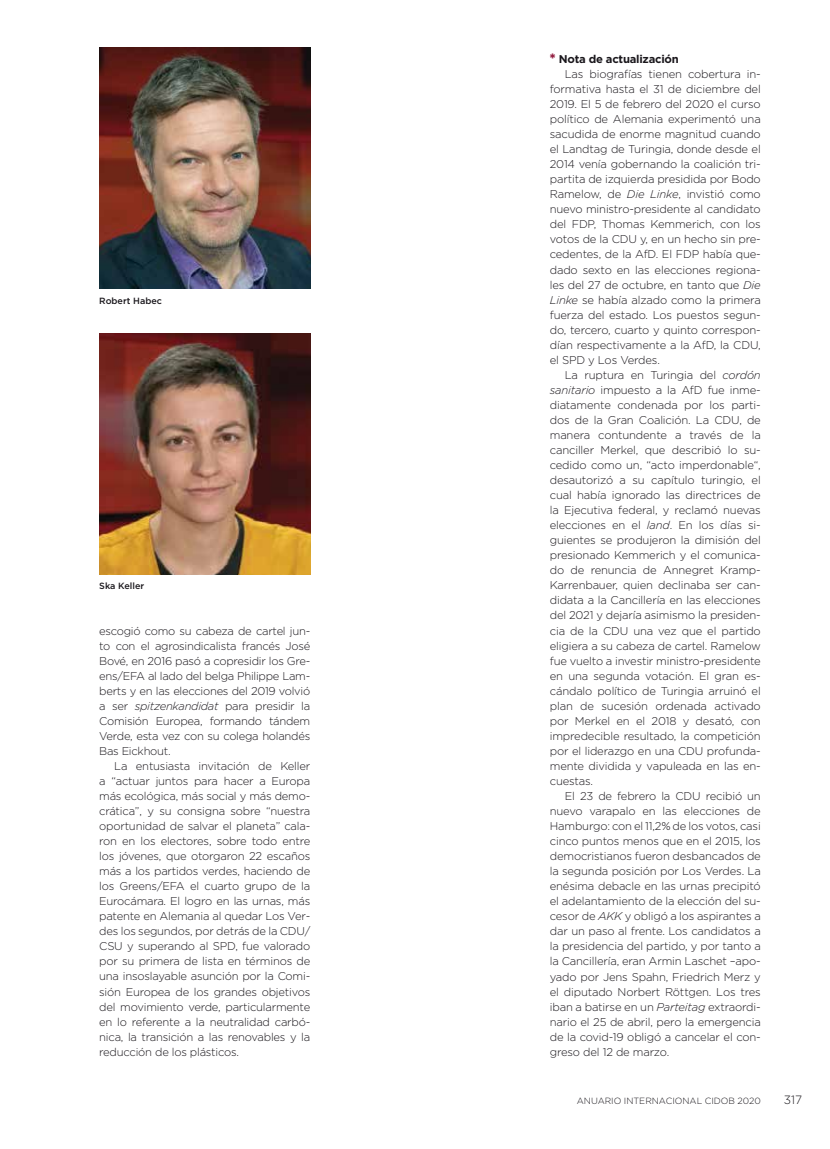
<style>
.page{position:relative;width:830px;height:1149px;background:#fff}
.page>*{position:absolute;margin:0;border:0;box-sizing:border-box;transform-origin:0 0}
.t1{font:300 12px "Gotham";color:#1a171c}
.t2{font:300 11.25px/15px "Gotham";letter-spacing:-.015em;color:#1a171c;text-align:justify}
.t3{font:700 11.25px "Gotham";letter-spacing:-.02em;color:#1a171c}
.t4{font:300 9px "Gotham";color:#1a171c}
.t5{font:500 9px "Gotham";color:#1a171c}
.s1{font-style:italic}
.s2{font-weight:900;font-size:13.5px;color:#8e1237}
</style>
<div class="page">
<img style="left:99px;top:48px;width:211px;height:240px">
<img style="left:99px;top:333px;width:211px;height:241px">
<p class="t5" style="left:99px;top:294px;width:64px">Robert Habec</p>
<p class="t5" style="left:99px;top:580px;width:46px">Ska Keller</p>
<p class="t2" style="left:99px;top:622px;width:212px">escogió como su cabeza de cartel jun&shy;to con el agrosindicalista francés José Bové, en 2016 pasó a copresidir los Gre&shy;ens/EFA al lado del belga Philippe Lam&shy;berts y en las elecciones del 2019 volvió a ser <span class="s1">spitzenkandidat</span> para presidir la Comisión Europea, formando tándem Verde, esta vez con su colega holandés Bas Eickhout.</p>
<p class="t2" style="left:99px;top:757px;width:212px;text-indent:15px">La entusiasta invitación de Keller a “actuar juntos para hacer a Europa más ecológica, más social y más demo&shy;crática”, y su consigna sobre “nuestra oportunidad de salvar el planeta” cala&shy;ron en los electores, sobre todo entre los jóvenes, que otorgaron 22 escaños más a los partidos verdes, haciendo de los Greens/EFA el cuarto grupo de la Eurocámara. El logro en las urnas, más patente en Alemania al quedar Los Ver&shy;des los segundos, por detrás de la CDU/ CSU y superando al SPD, fue valorado por su primera de lista en términos de una insoslayable asunción por la Comi&shy;sión Europea de los grandes objetivos del movimiento verde, particularmente en lo referente a la neutralidad carbó&shy;nica, la transición a las renovables y la reducción de los plásticos.</p>
<p class="t3" style="left:549px;top:51px;width:130px"><span class="s2">*</span> Nota de actualización</p>
<p class="t2" style="left:564px;top:66px;width:197px">Las biografías tienen cobertura in-</p>
<p class="t2" style="left:549px;top:81px;width:212px">formativa hasta el 31 de diciembre del</p>
<p class="t2" style="left:549px;top:96px;width:212px">2019. El 5 de febrero del 2020 el curso</p>
<p class="t2" style="left:549px;top:111px;width:212px">político de Alemania experimentó una</p>
<p class="t2" style="left:549px;top:126px;width:212px">sacudida de enorme magnitud cuando</p>
<p class="t2" style="left:549px;top:141px;width:212px">el Landtag de Turingia, donde desde el</p>
<p class="t2" style="left:549px;top:156px;width:212px">2014 venía gobernando la coalición tri-</p>
<p class="t2" style="left:549px;top:171px;width:212px">partita de izquierda presidida por Bodo</p>
<p class="t2" style="left:549px;top:186px;width:212px">Ramelow, de <span class="s1">Die Linke</span>, invistió como</p>
<p class="t2" style="left:549px;top:201px;width:212px">nuevo ministro-presidente al candidato</p>
<p class="t2" style="left:549px;top:216px;width:212px">del FDP, Thomas Kemmerich, con los</p>
<p class="t2" style="left:549px;top:231px;width:212px">votos de la CDU y, en un hecho sin pre-</p>
<p class="t2" style="left:549px;top:246px;width:212px">cedentes, de la AfD. El FDP había que-</p>
<p class="t2" style="left:549px;top:262px;width:212px">dado sexto en las elecciones regiona-</p>
<p class="t2" style="left:549px;top:277px;width:212px">les del 27 de octubre, en tanto que <span class="s1">Die</span></p>
<p class="t2" style="left:549px;top:292px;width:212px"><span class="s1">Linke</span> se había alzado como la primera</p>
<p class="t2" style="left:549px;top:307px;width:212px">fuerza del estado. Los puestos segun-</p>
<p class="t2" style="left:549px;top:322px;width:212px">do, tercero, cuarto y quinto correspon-</p>
<p class="t2" style="left:549px;top:337px;width:212px">dían respectivamente a la AfD, la CDU,</p>
<p class="t2" style="left:549px;top:352px;width:112px">el SPD y Los Verdes.</p>
<p class="t2" style="left:564px;top:367px;width:197px">La ruptura en Turingia del <span class="s1">cordón</span></p>
<p class="t2" style="left:549px;top:382px;width:212px"><span class="s1">sanitario</span> impuesto a la AfD fue inme-</p>
<p class="t2" style="left:549px;top:397px;width:212px">diatamente condenada por los parti-</p>
<p class="t2" style="left:549px;top:412px;width:212px">dos de la Gran Coalición. La CDU, de</p>
<p class="t2" style="left:549px;top:427px;width:212px">manera contundente a través de la</p>
<p class="t2" style="left:549px;top:442px;width:212px">canciller Merkel, que describió lo su-</p>
<p class="t2" style="left:549px;top:457px;width:212px">cedido como un, “acto imperdonable“,</p>
<p class="t2" style="left:549px;top:472px;width:212px">desautorizó a su capítulo turingio, el</p>
<p class="t2" style="left:549px;top:487px;width:212px">cual había ignorado las directrices de</p>
<p class="t2" style="left:549px;top:502px;width:212px">la Ejecutiva federal, y reclamó nuevas</p>
<p class="t2" style="left:549px;top:517px;width:212px">elecciones en el <span class="s1">land</span>. En los días si-</p>
<p class="t2" style="left:549px;top:532px;width:212px">guientes se produjeron la dimisión del</p>
<p class="t2" style="left:549px;top:547px;width:212px">presionado Kemmerich y el comunica-</p>
<p class="t2" style="left:549px;top:562px;width:212px">do de renuncia de Annegret Kramp-</p>
<p class="t2" style="left:549px;top:577px;width:212px">Karrenbauer, quien declinaba ser can-</p>
<p class="t2" style="left:549px;top:592px;width:212px">didata a la Cancillería en las elecciones</p>
<p class="t2" style="left:549px;top:607px;width:212px">del 2021 y dejaría asimismo la presiden-</p>
<p class="t2" style="left:549px;top:622px;width:212px">cia de la CDU una vez que el partido</p>
<p class="t2" style="left:549px;top:637px;width:212px">eligiera a su cabeza de cartel. Ramelow</p>
<p class="t2" style="left:549px;top:652px;width:212px">fue vuelto a investir ministro-presidente</p>
<p class="t2" style="left:549px;top:667px;width:212px">en una segunda votación. El gran es-</p>
<p class="t2" style="left:549px;top:682px;width:212px">cándalo político de Turingia arruinó el</p>
<p class="t2" style="left:549px;top:697px;width:212px">plan de sucesión ordenada activado</p>
<p class="t2" style="left:549px;top:712px;width:212px">por Merkel en el 2018 y desató, con</p>
<p class="t2" style="left:549px;top:727px;width:212px">impredecible resultado, la competición</p>
<p class="t2" style="left:549px;top:742px;width:212px">por el liderazgo en una CDU profunda-</p>
<p class="t2" style="left:549px;top:757px;width:212px">mente dividida y vapuleada en las en-</p>
<p class="t2" style="left:549px;top:773px;width:45px">cuestas.</p>
<p class="t2" style="left:564px;top:788px;width:197px">El 23 de febrero la CDU recibió un</p>
<p class="t2" style="left:549px;top:803px;width:212px">nuevo varapalo en las elecciones de</p>
<p class="t2" style="left:549px;top:818px;width:212px">Hamburgo: con el 11,2% de los votos, casi</p>
<p class="t2" style="left:549px;top:833px;width:212px">cinco puntos menos que en el 2015, los</p>
<p class="t2" style="left:549px;top:848px;width:212px">democristianos fueron desbancados de</p>
<p class="t2" style="left:549px;top:863px;width:212px">la segunda posición por Los Verdes. La</p>
<p class="t2" style="left:549px;top:878px;width:212px">enésima debacle en las urnas precipitó</p>
<p class="t2" style="left:549px;top:893px;width:212px">el adelantamiento de la elección del su-</p>
<p class="t2" style="left:549px;top:908px;width:212px">cesor de <span class="s1">AKK</span> y obligó a los aspirantes a</p>
<p class="t2" style="left:549px;top:923px;width:212px">dar un paso al frente. Los candidatos a</p>
<p class="t2" style="left:549px;top:938px;width:212px">la presidencia del partido, y por tanto a</p>
<p class="t2" style="left:549px;top:953px;width:212px">la Cancillería, eran Armin Laschet –apo-</p>
<p class="t2" style="left:549px;top:968px;width:212px">yado por Jens Spahn, Friedrich Merz y</p>
<p class="t2" style="left:549px;top:983px;width:212px">el diputado Norbert Röttgen. Los tres</p>
<p class="t2" style="left:549px;top:998px;width:212px">iban a batirse en un <span class="s1">Parteitag</span> extraordi-</p>
<p class="t2" style="left:549px;top:1013px;width:212px">nario el 25 de abril, pero la emergencia</p>
<p class="t2" style="left:549px;top:1028px;width:212px">de la covid-19 obligó a cancelar el con-</p>
<p class="t2" style="left:549px;top:1043px;width:121px">greso del 12 de marzo.</p>
<p class="t4" style="left:576px;top:1094px;width:185px">ANUARIO INTERNACIONAL CIDOB 2020</p>
<p class="t1" style="left:783px;top:1091px;width:20px">317</p>
</div>
